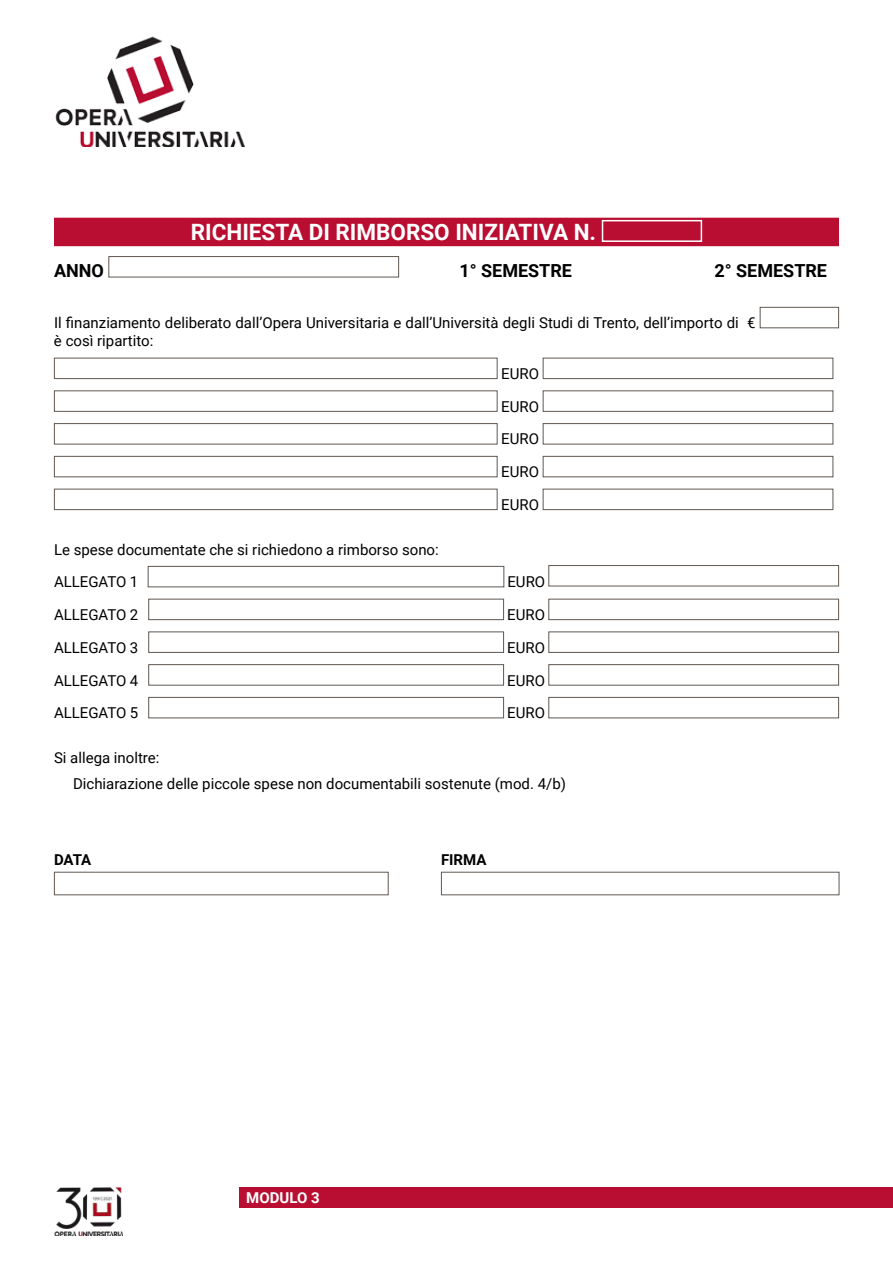
<style>
.page{position:relative;width:893px;height:1263px;background:#fff}
.page>*{position:absolute;margin:0;border:0;box-sizing:border-box;transform-origin:0 0}
.t1{font:700 22.5px "Roboto";color:#fff}
.t2{font:700 18px "Roboto";color:#000}
.t3{font:15px/32.7px "Roboto";color:#000}
.t4{font:700 15px "Roboto";color:#000}
.t5{font:700 15px "Roboto";color:#fff}
</style>
<div class="page">
<div style="left:240px;top:1187px;width:653px;height:21px;background:#b90e31"></div>
<img style="left:54px;top:1188px;width:69px;height:47px">
<img style="left:55px;top:36px;width:190px;height:111px">
<div style="left:54px;top:218px;width:785px;height:28px;background:#b90e31"></div>
<div style="left:602px;top:220px;width:100px;height:22px;border:2px solid #fff"></div>
<div style="left:108px;top:256px;width:291px;height:21px;border:1px solid #605851"></div>
<div style="left:760px;top:307px;width:79px;height:21px;border:1px solid #605851"></div>
<div style="left:54px;top:358px;width:443px;height:21px;border:1px solid #605851"></div>
<div style="left:543px;top:358px;width:290px;height:21px;border:1px solid #605851"></div>
<div style="left:54px;top:390px;width:443px;height:22px;border:1px solid #605851"></div>
<div style="left:543px;top:390px;width:290px;height:22px;border:1px solid #605851"></div>
<div style="left:54px;top:423px;width:443px;height:21px;border:1px solid #605851"></div>
<div style="left:543px;top:423px;width:290px;height:21px;border:1px solid #605851"></div>
<div style="left:54px;top:456px;width:443px;height:21px;border:1px solid #605851"></div>
<div style="left:543px;top:456px;width:290px;height:21px;border:1px solid #605851"></div>
<div style="left:54px;top:489px;width:443px;height:21px;border:1px solid #605851"></div>
<div style="left:543px;top:489px;width:290px;height:21px;border:1px solid #605851"></div>
<div style="left:148px;top:566px;width:356px;height:21px;border:1px solid #605851"></div>
<div style="left:548px;top:565px;width:291px;height:21px;border:1px solid #605851"></div>
<div style="left:148px;top:599px;width:356px;height:21px;border:1px solid #605851"></div>
<div style="left:548px;top:599px;width:291px;height:21px;border:1px solid #605851"></div>
<div style="left:148px;top:631px;width:356px;height:22px;border:1px solid #605851"></div>
<div style="left:548px;top:631px;width:291px;height:22px;border:1px solid #605851"></div>
<div style="left:148px;top:664px;width:356px;height:21px;border:1px solid #605851"></div>
<div style="left:548px;top:664px;width:291px;height:21px;border:1px solid #605851"></div>
<div style="left:148px;top:697px;width:356px;height:21px;border:1px solid #605851"></div>
<div style="left:548px;top:697px;width:291px;height:21px;border:1px solid #605851"></div>
<div style="left:54px;top:872px;width:335px;height:23px;border:1px solid #605851"></div>
<div style="left:441px;top:872px;width:398px;height:23px;border:1px solid #605851"></div>
<h1 class="t1" style="left:191px;top:216px;width:407px">RICHIESTA DI RIMBORSO INIZIATIVA N.</h1>
<p class="t2" style="left:54px;top:258px;width:51px">ANNO</p>
<p class="t2" style="left:459px;top:258px;width:114px">1° SEMESTRE</p>
<p class="t2" style="left:714px;top:258px;width:114px">2° SEMESTRE</p>
<p class="t3" style="left:54px;top:313px;width:703px;line-height:18px">Il finanziamento deliberato dall’Opera Universitaria e dall’Università degli Studi di Trento, dell’importo di € è così ripartito:</p>
<p class="t3" style="left:501px;top:357px;width:39px;text-align:justify">EURO EURO EURO EURO EURO</p>
<p class="t3" style="left:54px;top:532px;width:386px">Le spese documentate che si richiedono a rimborso sono:<br>ALLEGATO 1</p>
<p class="t3" style="left:507px;top:565px;width:39px">EURO</p>
<p class="t3" style="left:54px;top:598px;width:86px">ALLEGATO 2</p>
<p class="t3" style="left:507px;top:598px;width:39px">EURO</p>
<p class="t3" style="left:54px;top:630px;width:86px">ALLEGATO 3</p>
<p class="t3" style="left:507px;top:630px;width:39px">EURO</p>
<p class="t3" style="left:54px;top:663px;width:86px">ALLEGATO 4</p>
<p class="t3" style="left:507px;top:663px;width:39px">EURO</p>
<p class="t3" style="left:54px;top:696px;width:86px">ALLEGATO 5</p>
<p class="t3" style="left:507px;top:696px;width:39px">EURO</p>
<p class="t3" style="left:73px;top:744px;width:494px;line-height:26.5px;text-indent:-19px">Si allega inoltre:<br>Dichiarazione delle piccole spese non documentabili sostenute (mod. 4/b)</p>
<p class="t4" style="left:54px;top:849px;width:39px">DATA</p>
<p class="t4" style="left:441px;top:849px;width:47px">FIRMA</p>
<p class="t5" style="left:246px;top:1187px;width:75px">MODULO 3</p>
</div>
